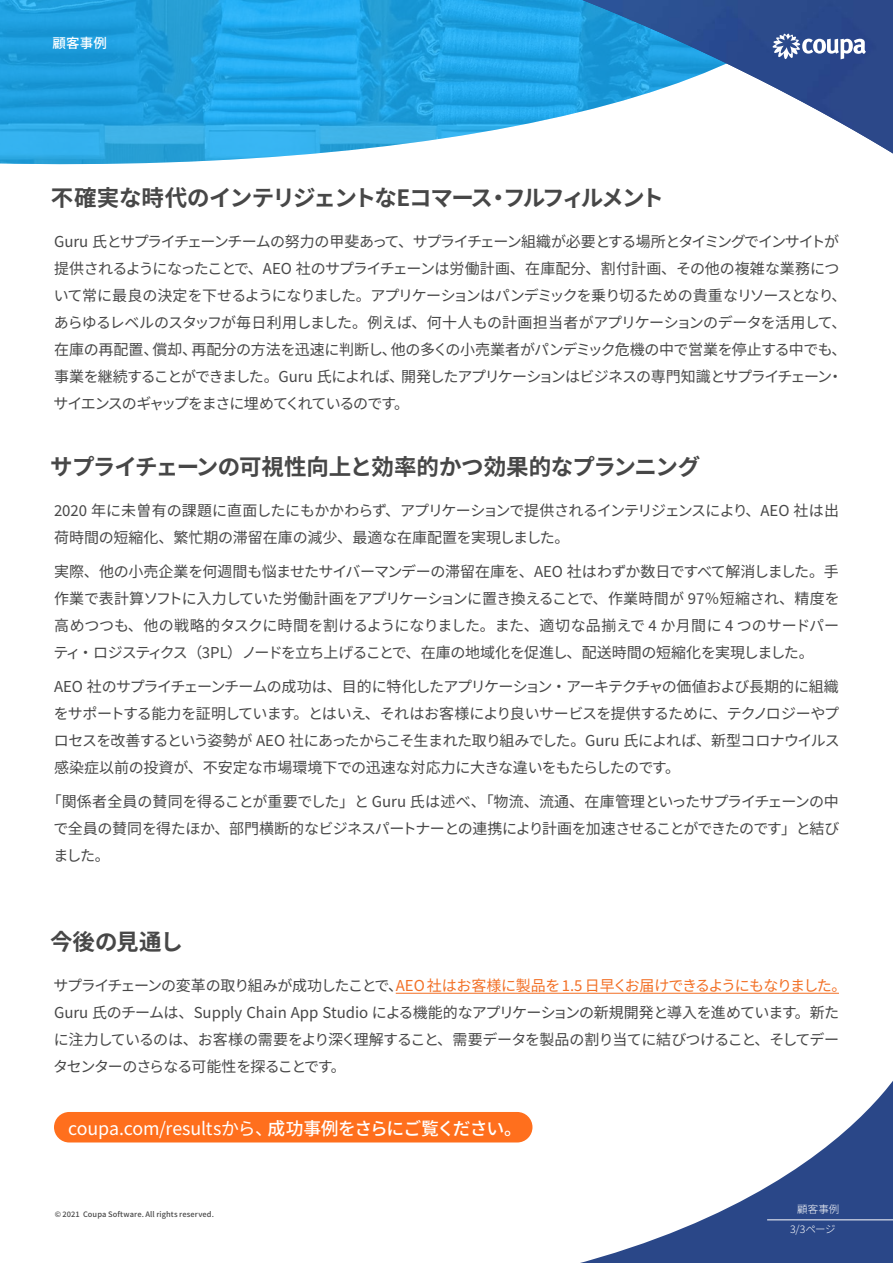
<style>
.page{position:relative;width:893px;height:1263px;background:#fff}
.page>*{position:absolute;margin:0;border:0;box-sizing:border-box;transform-origin:0 0}
.t1{font:700 22.5px "Noto Sans JP";letter-spacing:-.05em;color:#474747}
.t2{font:700 22.5px "Noto Sans JP";letter-spacing:-.075em;color:#474747}
.t3{font:17.85px "Noto Sans JP";letter-spacing:-.01em;color:#fff}
.t4{font:15px/27px "Noto Sans JP";letter-spacing:-.045em;color:#474747;text-align:justify}
.t5{font:15px/27px "Noto Sans JP";letter-spacing:-.015em;color:#474747}
.t6{font:500 13.5px "Noto Sans JP";color:#fff}
.t7{font:300 10.5px "Noto Sans JP";color:#fff}
.t8{font:500 7.5px "Noto Sans JP";letter-spacing:.01em;color:#474747}
.s1{color:#f27026}
.s2{font-weight:500}
</style>
<div class="page">
<img style="left:0;top:0;width:893px;height:161px">
<svg style="left:772px;top:34px;width:94px;height:25px"></svg>
<svg style="left:315px;top:1081px;width:578px;height:182px"></svg>
<hr style="left:767px;top:1219px;width:126px;height:1px;background:#fff">
<hr style="left:396px;top:993px;width:443px;height:1px;background:#f27026">
<div style="left:54px;top:1112px;width:478px;height:30px;background:#ff6f1d;border-radius:15px"></div>
<p class="t6" style="left:52px;top:36px;width:56px">顧客事例</p>
<p class="t2" style="left:51px;top:185px;width:615px">不確実な時代のインテリジェントなEコマース・フルフィルメント</p>
<p class="t4" style="left:54px;top:228px;width:794px;text-align:left">Guru 氏とサプライチェーンチームの努力の甲斐あって、サプライチェーン組織が必要とする場所とタイミングでインサイトが提供されるようになったことで、AEO 社のサプライチェーンは労働計画、在庫配分、割付計画、その他の複雑な業務について常に最良の決定を下せるようになりました。アプリケーションはパンデミックを乗り切るための貴重なリソースとなり、あらゆるレベルのスタッフが毎日利用しました。例えば、何十人もの計画担当者がアプリケーションのデータを活用して、在庫の再配置、償却、再配分の方法を迅速に判断し、他の多くの小売業者がパンデミック危機の中で営業を停止する中でも、事業を継続することができました。Guru 氏によれば、開発したアプリケーションはビジネスの専門知識とサプライチェーン・サイエンスのギャップをまさに埋めてくれているのです。</p>
<p class="t1" style="left:50px;top:455px;width:651px">サプライチェーンの可視性向上と効率的かつ効果的なプランニング</p>
<p class="t5" style="left:54px;top:498px;width:786px">2020 年に未曽有の課題に直面したにもかかわらず、アプリケーションで提供されるインテリジェンスにより、AEO 社は出荷時間の短縮化、繁忙期の滞留在庫の減少、最適な在庫配置を実現しました。</p>
<p class="t4" style="left:53px;top:558px;width:788px">実際、他の小売企業を何週間も悩ませたサイバーマンデーの滞留在庫を、AEO 社はわずか数日ですべて解消しました。手作業で表計算ソフトに入力していた労働計画をアプリケーションに置き換えることで、作業時間が 97％短縮され、精度を高めつつも、他の戦略的タスクに時間を割けるようになりました。また、適切な品揃えで 4 か月間に 4 つのサードパーティ・ロジスティクス（3PL）ノードを立ち上げることで、在庫の地域化を促進し、配送時間の短縮化を実現しました。</p>
<p class="t4" style="left:54px;top:673px;width:787px">AEO 社のサプライチェーンチームの成功は、目的に特化したアプリケーション・アーキテクチャの価値および長期的に組織をサポートする能力を証明しています。とはいえ、それはお客様により良いサービスを提供するために、テクノロジーやプロセスを改善するという姿勢が AEO 社にあったからこそ生まれた取り組みでした。Guru 氏によれば、新型コロナウイルス感染症以前の投資が、不安定な市場環境下での迅速な対応力に大きな違いをもたらしたのです。</p>
<p class="t4" style="left:53px;top:788px;width:787px;text-indent:-7px">「関係者全員の賛同を得ることが重要でした」と Guru 氏は述べ、「物流、流通、在庫管理といったサプライチェーンの中で全員の賛同を得たほか、部門横断的なビジネスパートナーとの連携により計画を加速させることができたのです」と結びました。</p>
<p class="t1" style="left:50px;top:929px;width:134px">今後の見通し</p>
<p class="t4" style="left:53px;top:972px;width:795px;text-align:left">サプライチェーンの変革の取り組みが成功したことで、<span class="s1">AEO 社はお客様に製品を1.5 日早くお届けできるようにもなりました。</span>Guru 氏のチームは、Supply Chain App Studio による機能的なアプリケーションの新規開発と導入を進めています。新たに注力しているのは、お客様の需要をより深く理解すること、需要データを製品の割り当てに結びつけること、そしてデータセンターのさらなる可能性を探ることです。</p>
<p class="t3" style="left:68px;top:1118px;width:455px">coupa.com/resultsから、<span class="s2">成功事例をさらにご覧ください。</span></p>
<p class="t8" style="left:55px;top:1210px;width:161px">© 2021 Coupa Software. All rights reserved.</p>
<p class="t7" style="left:797px;top:1203px;width:44px">顧客事例</p>
<p class="t7" style="left:790px;top:1223px;width:47px">3/3ページ</p>
</div>
